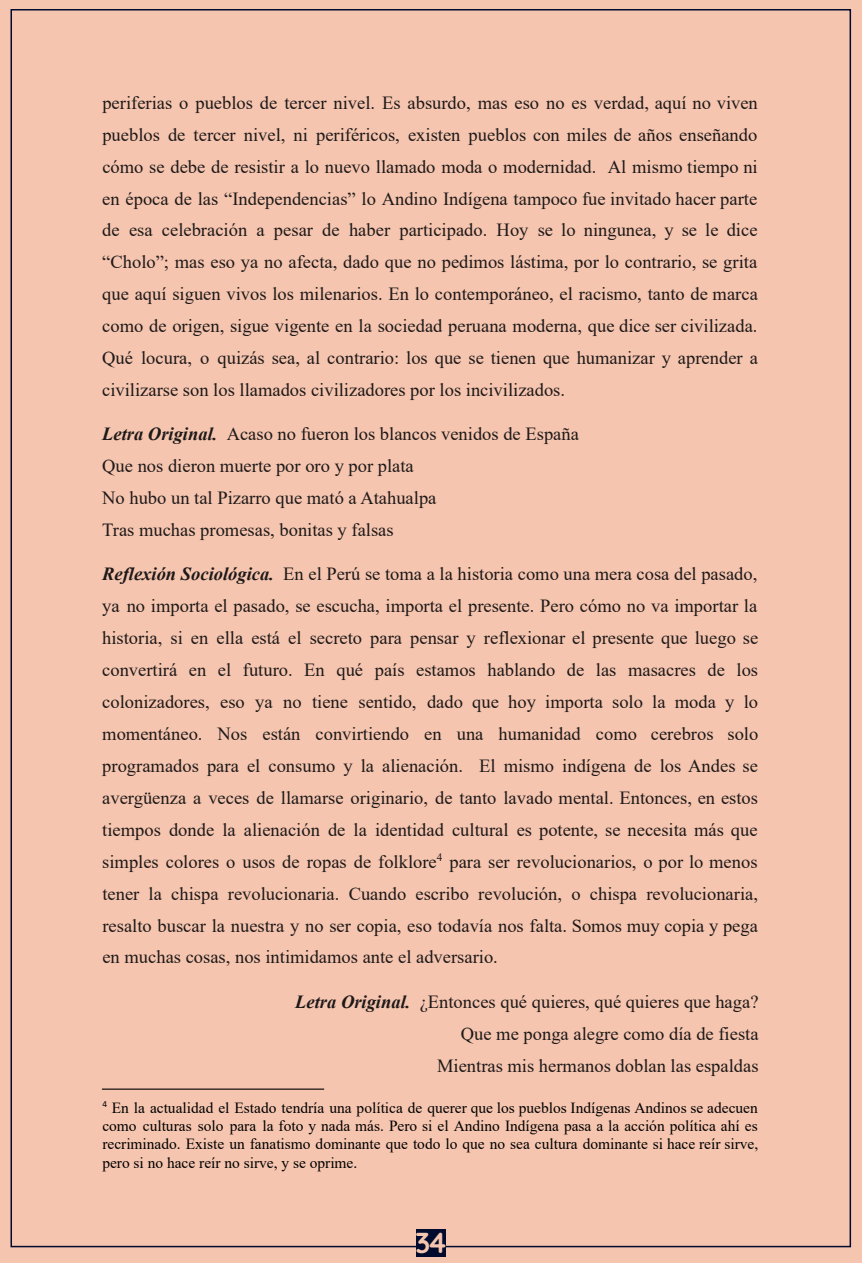
<style>
.page{position:relative;width:862px;height:1263px;background:#fff}
.page>*{position:absolute;margin:0;border:0;box-sizing:border-box;transform-origin:0 0}
.t1{font:300 29.1px "Quicksand";color:#f5c5af}
.t2{font:18.45px/32px "Times New Roman";color:#202124;text-align:justify}
.t3{font:15.45px/18.1px "Times New Roman";color:#000;text-align:justify}
.s1{font-weight:700;font-style:italic}
.s2{font-family:"Calibri"}
</style>
<div class="page">
<div style="left:0;top:0;width:861px;height:1263px;background:#f5c5af"></div>
<hr style="left:102px;top:1088px;width:222px;height:2px;background:#000">
<div style="left:416px;top:1229px;width:30px;height:28px;background:#010b2d"></div>
<p class="t2" style="left:102px;top:86px;width:657px">periferias o pueblos de tercer nivel. Es absurdo, mas eso no es verdad, aquí no viven pueblos de tercer nivel, ni periféricos, existen pueblos con miles de años enseñando cómo se debe de resistir a lo nuevo llamado moda o modernidad. Al mismo tiempo ni en época de las “Independencias” lo Andino Indígena tampoco fue invitado hacer parte de esa celebración a pesar de haber participado. Hoy se lo ningunea, y se le dice “Cholo”; mas eso ya no afecta, dado que no pedimos lástima, por lo contrario, se grita que aquí siguen vivos los milenarios. En lo contemporáneo, el racismo, tanto de marca como de origen, sigue vigente en la sociedad peruana moderna, que dice ser civilizada.<br>Qué locura, o quizás sea, al contrario: los que se tienen que humanizar y aprender a civilizarse son los llamados civilizadores por los incivilizados.</p>
<p class="t2" style="left:102px;top:418px;width:478px;text-align:left"><span class="s1">Letra Original.</span> Acaso no fueron los blancos venidos de España Que nos dieron muerte por oro y por plata<br>No hubo un tal Pizarro que mató a Atahualpa<br>Tras muchas promesas, bonitas y falsas</p>
<p class="t2" style="left:102px;top:558px;width:657px"><span class="s1">Reflexión Sociológica.</span> En el Perú se toma a la historia como una mera cosa del pasado, ya no importa el pasado, se escucha, importa el presente. Pero cómo no va importar la historia, si en ella está el secreto para pensar y reflexionar el presente que luego se convertirá en el futuro. En qué país estamos hablando de las masacres de los colonizadores, eso ya no tiene sentido, dado que hoy importa solo la moda y lo momentáneo. Nos están convirtiendo en una humanidad como cerebros solo programados para el consumo y la alienación. El mismo indígena de los Andes se avergüenza a veces de llamarse originario, de tanto lavado mental. Entonces, en estos tiempos donde la alienación de la identidad cultural es potente, se necesita más que simples colores o usos de ropas de folklore<sup>4</sup> para ser revolucionarios, o por lo menos tener la chispa revolucionaria. Cuando escribo revolución, o chispa revolucionaria, resalto buscar la nuestra y no ser copia, eso todavía nos falta. Somos muy copia y pega en muchas cosas, nos intimidamos ante el adversario.</p>
<p class="t2" style="left:295px;top:985px;width:465px;text-align:right"><span class="s1">Letra Original.</span> ¿Entonces qué quieres, qué quieres que haga?<br>Que me ponga alegre como día de fiesta<br>Mientras mis hermanos doblan las espaldas</p>
<p class="t3" style="left:102px;top:1098px;width:657px"><sup>4</sup> En la actualidad el Estado tendría una política de querer que los pueblos Indígenas Andinos se adecuen como culturas solo para la foto y nada más. Pero si el Andino Indígena pasa a la acción política ahí es recriminado. Existe un fanatismo dominante que todo lo que no sea cultura dominante si hace reír sirve, pero si no hace reír no sirve, y se oprime<span class="s2">.</span></p>
<h1 class="t1" style="left:415px;top:1220px;width:33px">34</h1>
</div>
